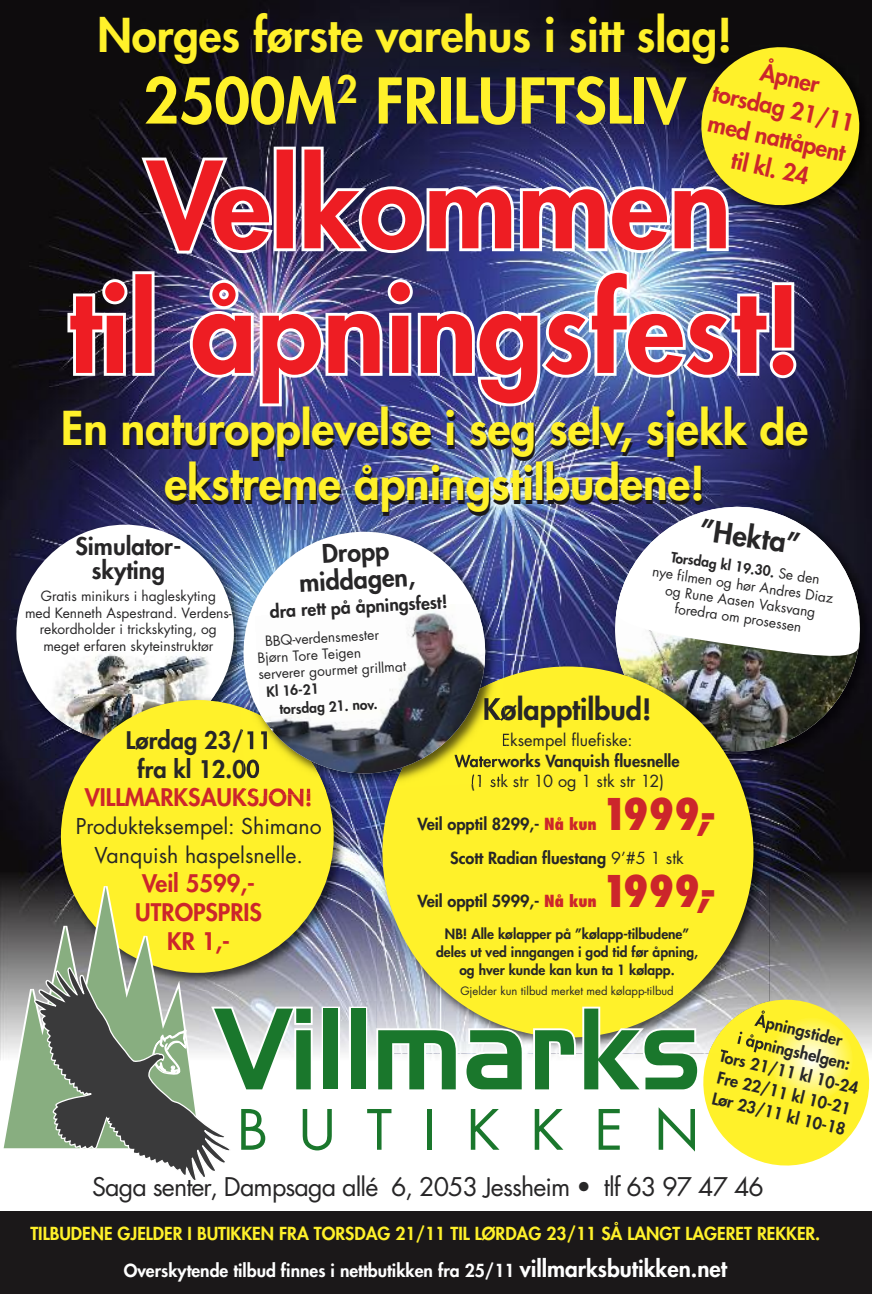
<style>
.page{position:relative;width:872px;height:1294px;background:#fff}
.page>*{position:absolute;margin:0;border:0;box-sizing:border-box;transform-origin:0 0}
.t1{font:800 61.25px "Futura";color:#fff12a}
.t2{font:800 45.38px/55px "Futura";color:#fff12a;text-align:center}
.t3{font:800 condensed 42.5px "Futura";color:#cc262b}
.t4{font:800 28.75px "Futura";color:#272627}
.t5{font:25px "Futura";letter-spacing:-.035em;color:#272627}
.t6{font:800 25px/27.5px "Futura";color:#272627;text-align:center}
.t7{font:800 23.75px/23.8px "Futura";color:#272627;text-align:center}
.t8{font:800 23.62px/28.6px "Futura";color:#cc262b;text-align:center}
.t9{font:800 23.62px/28.6px "Futura";color:#272627;text-align:center}
.t10{font:800 23px "Futura";color:#cc262b}
.t11{font:21.25px/28.6px "Futura";color:#272627;text-align:center}
.t12{font:800 17.5px/36.2px "Futura";color:#fff12a;text-align:center}
.t13{font:800 17.5px "Futura";color:#272627}
.t14{font:800 16.25px "Futura";color:#272627}
.t15{font:16.25px "Futura";color:#272627}
.t16{font:800 16.12px/21.5px "Futura";color:#272627}
.t17{font:13.75px/16.5px "Futura";color:#272627;text-align:center}
.t18{font:800 13.75px/18.4px "Futura";color:#272627;text-align:center}
.t19{font:11.25px "Futura";color:#272627}
.s1{font-weight:800}
.s2{font-stretch:condensed;color:#cc262b}
.s3{font-weight:700;font-stretch:normal}
.s4{font-weight:400}
.s5{color:#fff}
.s6{font-size:22.5px;color:#fff}
</style>
<div class="page">
<img style="left:0;top:0;width:872px;height:871px">
<img style="left:0;top:871px;width:872px;height:189px">
<div style="left:678px;top:24px;width:194px;height:215px;background:#0e0c0d"></div>
<img style="left:11px;top:519px;width:239px;height:239px">
<div style="left:16px;top:524px;width:218px;height:218px;background:#fff;border-radius:50%"></div>
<img style="left:45px;top:654px;width:164px;height:88px">
<img style="left:604px;top:483px;width:268px;height:302px">
<svg style="left:606px;top:498px;width:262px;height:262px;background:#26274a"></svg>
<img style="left:606px;top:568px;width:259px;height:192px">
<svg style="left:614px;top:503px;width:249px;height:159px"></svg>
<div style="left:0;top:1211px;width:872px;height:82px;background:#1b1819"></div>
<svg style="left:141px;top:147px;width:373px;height:106px;background:#904358"></svg>
<svg style="left:520px;top:40px;width:346px;height:213px;background:#7d6648"></svg>
<svg style="left:67px;top:271px;width:88px;height:105px"></svg>
<img style="left:190px;top:280px;width:64px;height:98px">
<img style="left:260px;top:311px;width:122px;height:95px">
<img style="left:388px;top:270px;width:408px;height:136px">
<img style="left:377px;top:661px;width:392px;height:392px">
<img style="left:592px;top:661px;width:177px;height:112px">
<img style="left:619px;top:661px;width:150px;height:90px">
<div style="left:382px;top:666px;width:371px;height:371px;background:#fff12a;border-radius:50%"></div>
<img style="left:55px;top:694px;width:295px;height:295px">
<svg style="left:211px;top:694px;width:4px;height:5px"></svg>
<img style="left:55px;top:694px;width:156px;height:48px">
<div style="left:61px;top:700px;width:273px;height:272px;background:#fff12a;border-radius:50%"></div>
<svg style="left:4px;top:886px;width:155px;height:262px"></svg>
<svg style="left:349px;top:1006px;width:18px;height:83px"></svg>
<div style="left:351px;top:1008px;width:14px;height:81px;background:#1a772c"></div>
<svg style="left:376px;top:1028px;width:82px;height:62px"></svg>
<svg style="left:464px;top:1028px;width:59px;height:62px"></svg>
<svg style="left:533px;top:1028px;width:43px;height:62px"></svg>
<svg style="left:367px;top:1109px;width:25px;height:41px"></svg>
<svg style="left:427px;top:1109px;width:5px;height:41px"></svg>
<hr style="left:427px;top:1108px;width:4px;height:41px;background:#1a772c">
<svg style="left:470px;top:1109px;width:30px;height:41px"></svg>
<svg style="left:534px;top:1109px;width:30px;height:41px"></svg>
<svg style="left:582px;top:988px;width:290px;height:178px"></svg>
<svg style="left:33px;top:967px;width:307px;height:213px"></svg>
<img style="left:250px;top:518px;width:252px;height:273px">
<img style="left:230px;top:532px;width:10px;height:162px">
<img style="left:377px;top:661px;width:126px;height:128px">
<img style="left:393px;top:678px;width:113px;height:110px">
<img style="left:489px;top:696px;width:16px;height:26px">
<img style="left:503px;top:732px;width:4px;height:15px">
<img style="left:489px;top:753px;width:19px;height:15px">
<img style="left:471px;top:773px;width:36px;height:11px">
<img style="left:326px;top:777px;width:24px;height:15px">
<img style="left:239px;top:694px;width:1px;height:13px">
<img style="left:244px;top:777px;width:82px;height:14px">
<img style="left:244px;top:777px;width:15px;height:1px">
<img style="left:245px;top:788px;width:66px;height:9px">
<img style="left:240px;top:528px;width:249px;height:249px">
<img style="left:256px;top:604px;width:233px;height:173px">
<h2 class="t2" style="left:97px;top:11px;width:636px">Norges første varehus i sitt slag!</h2>
<h1 class="t1" style="left:144px;top:72px;width:543px">2500M<sup>2</sup> FRILUFTSLIV</h1>
<h3 class="t10" style="left:763px;top:61px;width:61px;rotate:12deg">Åpner</h3>
<h3 class="t10" style="left:710px;top:113px;width:142px;rotate:12deg">med nattåpent</h3>
<h3 class="t10" style="left:715px;top:82px;width:146px;rotate:12deg">torsdag 21/11</h3>
<h3 class="t10" style="left:734px;top:149px;width:80px;rotate:12deg">til kl. 24</h3>
<h2 class="t2" style="left:61px;top:404px;width:748px">En naturopplevelse i seg selv, sjekk de ekstreme åpningstilbudene!</h2>
<h3 class="t4" style="left:701px;top:516px;width:103px;rotate:8deg">”Hekta”</h3>
<p class="t17" style="left:656px;top:548px;width:184px;rotate:8deg"><span class="s1">Torsdag kl 19.30.</span> Se den<br>nye filmen og hør Andres Diaz og Rune Aasen Vaksvang foredra om prosessen</p>
<h3 class="t7" style="left:75px;top:536px;width:107px">Simulator&shy;skyting</h3>
<p class="t17" style="left:25px;top:589px;width:208px">Gratis minikurs i hagleskyting<br>med Kenneth Aspestrand. Verdens&shy;rekordholder i trickskyting, og meget erfaren skyteinstruktør</p>
<h3 class="t6" style="left:297px;top:543px;width:117px;rotate:-3deg">Dropp middagen,</h3>
<p class="t13" style="left:269px;top:603px;width:179px;rotate:-3deg">dra rett på åpningsfest!</p>
<p class="t17" style="left:256px;top:634px;width:149px;text-align:left;text-indent:8px;rotate:-3deg">BBQ-verdensmester<br>Bjørn Tore Teigen serverer gourmet grillmat</p>
<p class="t18" style="left:278px;top:683px;width:99px;text-align:left;text-indent:-12px;rotate:-3deg">Kl 16-21<br>torsdag 21. nov.</p>
<h3 class="t4" style="left:482px;top:695px;width:170px">Kølapptilbud!</h3>
<p class="t15" style="left:501px;top:732px;width:133px">Eksempel fluefiske:</p>
<p class="t14" style="left:454px;top:753px;width:226px">Waterworks Vanquish fluesnelle</p>
<p class="t15" style="left:470px;top:773px;width:195px">(1 stk str 10 og 1 stk str 12)</p>
<p class="t14" style="left:417px;top:816px;width:181px">Veil opptil 8299,- <span class="s2">Nå kun</span></p>
<h3 class="t9" style="left:126px;top:728px;width:147px">Lørdag 23/11 fra kl 12.00</h3>
<h3 class="t8" style="left:85px;top:785px;width:229px">VILLMARKSAUKSJON!</h3>
<h3 class="t11" style="left:76px;top:814px;width:247px">Produkteksempel: Shimano<br>Vanquish haspelsnelle.</h3>
<h3 class="t8" style="left:135px;top:871px;width:128px">Veil 5599,-<br>UTROPSPRIS<br>KR 1,-</h3>
<h3 class="t3" style="left:602px;top:795px;width:116px">1999<span class="s3">,-</span></h3>
<p class="t14" style="left:450px;top:849px;width:235px">Scott Radian fluestang <span class="s4">9’#5 1 stk</span></p>
<p class="t14" style="left:417px;top:893px;width:181px">Veil opptil 5999,- <span class="s2">Nå kun</span></p>
<h3 class="t3" style="left:602px;top:872px;width:116px">1999<span class="s3">,-</span></h3>
<p class="t18" style="left:436px;top:925px;width:263px">NB! Alle kølapper på ”kølapp-tilbudene” deles ut ved inngangen i god tid før åpning, og hver kunde kan kun ta 1 kølapp.</p>
<p class="t19" style="left:460px;top:985px;width:215px">Gjelder kun tilbud merket med kølapp-tilbud</p>
<p class="t16" style="left:757px;top:1010px;width:90px;rotate:13deg">Åpningstider</p>
<p class="t16" style="left:721px;top:1046px;width:144px;rotate:13deg">Tors 21/11 kl 10-24<br>Fre 22/11 kl 10-21<br>Lør 23/11 kl 10-18</p>
<p class="t16" style="left:740px;top:1028px;width:117px;rotate:13deg">i åpningshelgen:</p>
<h3 class="t5" style="left:92px;top:1175px;width:673px">Saga senter, Dampsaga allé 6, 2053 Jessheim • tlf 63 97 47 46</h3>
<p class="t12" style="left:30px;top:1217px;width:791px">TILBUDENE GJELDER I BUTIKKEN FRA TORSDAG 21/11 TIL LØRDAG 23/11 SÅ LANGT LAGERET REKKER.<br><span class="s5">Overskytende tilbud finnes i nettbutikken fra 25/11</span> <span class="s6">villmarksbutikken.net</span></p>
</div>
